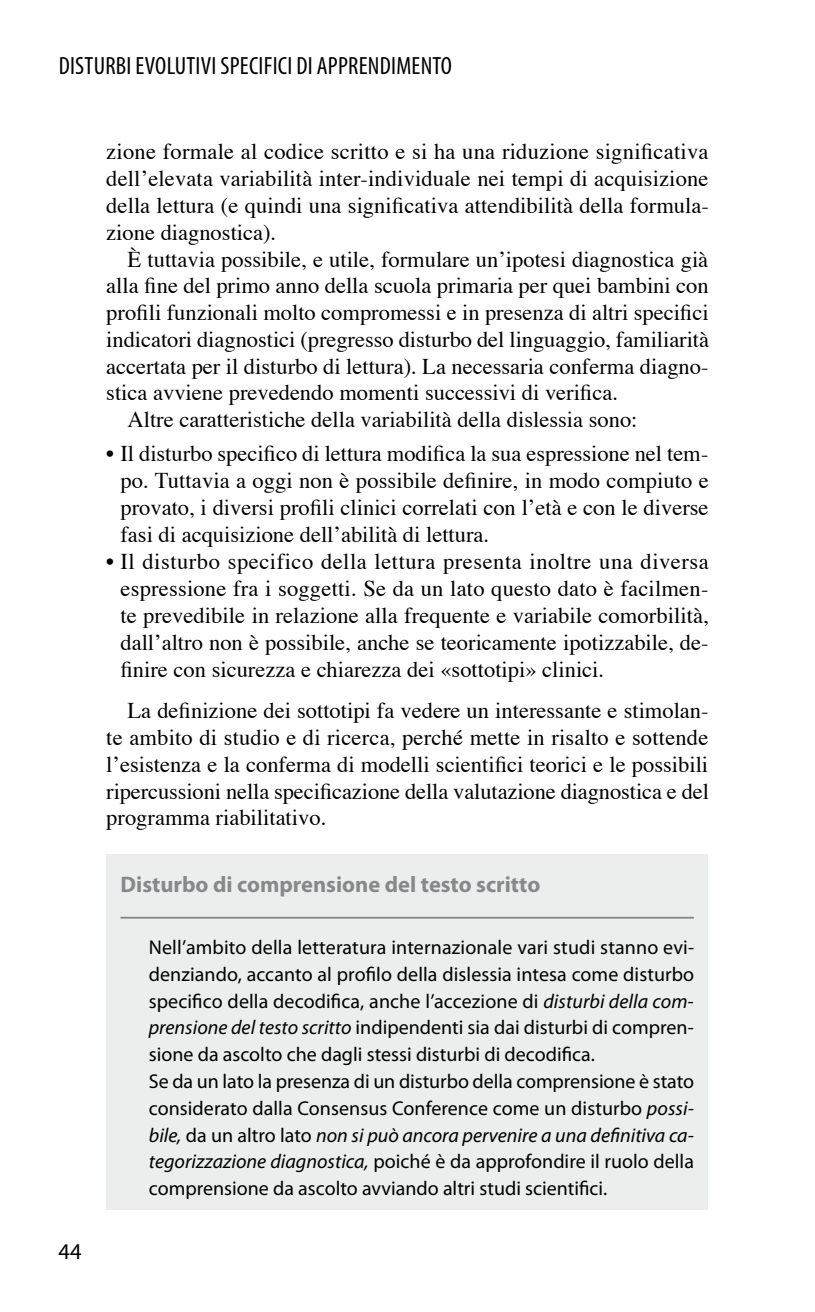
<style>
.page{position:relative;width:815px;height:1312px;background:#fff}
.page>*{position:absolute;margin:0;border:0;box-sizing:border-box;transform-origin:0 0}
.t1{font:condensed 25px "Myriad Pro";letter-spacing:.01em;color:#000}
.t2{font:22.5px/26.8px "Times";color:#000;text-align:justify}
.t3{font:700 22.5px "Myriad Pro";color:#87888a}
.t4{font:22.5px "Myriad Pro";color:#000}
.t5{font:20px/26.8px "Myriad Pro";color:#000}
.s1{font-style:italic}
</style>
<div class="page">
<div style="left:106px;top:853px;width:602px;height:355px;background:#eceded"></div>
<hr style="left:120px;top:916px;width:574px;height:2px;background:#87888a">
<p class="t1" style="left:59px;top:51px;width:269px">DISTURBI EVOLUTIVI SPECIFICI DI APPRE</p>
<p class="t1" style="left:368px;top:51px;width:86px">NDIMENTO</p>
<p class="t2" style="left:106px;top:136px;width:604px">zione formale al codice scritto e si ha una riduzione significativa dell’elevata variabilità inter-individuale nei tempi di acquisizione della lettura (e quindi una significativa attendibilità della formula&shy;zione diagnostica).</p>
<p class="t2" style="left:128px;top:243px;width:582px">È tuttavia possibile, e utile, formulare un’ipotesi diagnostica già</p>
<p class="t2" style="left:106px;top:270px;width:604px">alla fine del primo anno della scuola primaria per quei bambini con</p>
<p class="t2" style="left:106px;top:297px;width:604px">profili funzionali molto compromessi e in presenza di altri specifici</p>
<p class="t2" style="left:106px;top:324px;width:604px">indicatori diagnostici (pregresso disturbo del linguaggio, familiarità</p>
<p class="t2" style="left:106px;top:350px;width:604px">accertata per il disturbo di lettura). La necessaria conferma diagno-</p>
<p class="t2" style="left:106px;top:377px;width:513px">stica avviene prevedendo momenti successivi di verifica.</p>
<p class="t2" style="left:128px;top:404px;width:511px">Altre caratteristiche della variabilità della dislessia sono:</p>
<p class="t2" style="left:120px;top:438px;width:590px;text-indent:-14px">• Il disturbo specifico di lettura modifica la sua espressione nel tem&shy;po. Tuttavia a oggi non è possibile definire, in modo compiuto e provato, i diversi profili clinici correlati con l’età e con le diverse fasi di acquisizione dell’abilità di lettura.</p>
<p class="t2" style="left:120px;top:546px;width:590px;text-indent:-14px">• Il disturbo specifico della lettura presenta inoltre una diversa espressione fra i soggetti. Se da un lato questo dato è facilmen&shy;te prevedibile in relazione alla frequente e variabile comorbilità, dall’altro non è possibile, anche se teoricamente ipotizzabile, de&shy;finire con sicurezza e chiarezza dei «sottotipi» clinici.</p>
<p class="t2" style="left:106px;top:695px;width:604px;text-indent:21px">La definizione dei sottotipi fa vedere un interessante e stimolan&shy;te ambito di studio e di ricerca, perché mette in risalto e sottende l’esistenza e la conferma di modelli scientifici teorici e le possibili ripercussioni nella specificazione della valutazione diagnostica e del programma riabilitativo.</p>
<p class="t3" style="left:120px;top:869px;width:421px">Disturbo di comprensione del testo scritto</p>
<p class="t4" style="left:58px;top:1236px;width:25px">44</p>
<p class="t5" style="left:149px;top:933px;width:547px">Nell’ambito della letteratura internazionale vari studi stanno evi&shy;denziando, accanto al profilo della dislessia intesa come disturbo specifico della decodifica, anche l’accezione di <span class="s1">disturbi della com&shy;prensione del testo scritto</span> indipendenti sia dai disturbi di compren&shy;sione da ascolto che dagli stessi disturbi di decodifica.<br>Se da un lato la presenza di un disturbo della comprensione è stato considerato dalla Consensus Conference come un disturbo <span class="s1">possi&shy;bile,</span> da un altro lato <span class="s1">non si può ancora pervenire a una definitiva ca&shy;tegorizzazione diagnostica,</span> poiché è da approfondire il ruolo della comprensione da ascolto avviando altri studi scientifici.</p>
</div>
